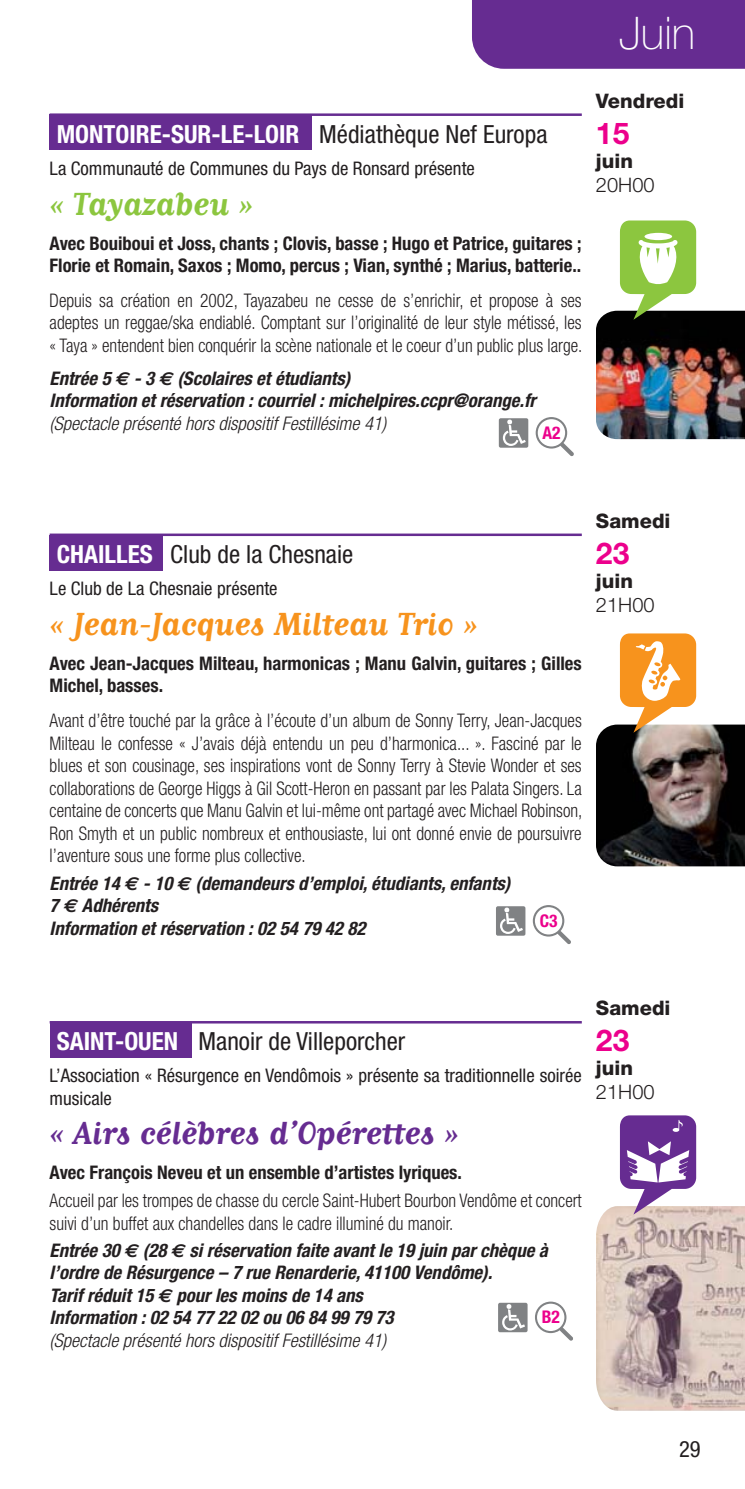
<style>
.page{position:relative;width:745px;height:1489px;background:#fff}
.page>*{position:absolute;margin:0;border:0;box-sizing:border-box;transform-origin:0 0}
.t1{font:100 45px "Helvetica Neue";color:#fff}
.t2{font:700 37.5px "Matrix Script";color:#f7931d}
.t3{font:700 37.5px "Matrix Script";color:#662c91}
.t4{font:700 37.5px "Matrix Script";color:#8cc63f}
.t5{font:700 30px "Helvetica Neue";color:#ec008c}
.t6{font:condensed 25px "Helvetica Neue";color:#231f20}
.t7{font:700 condensed 25px "Helvetica Neue";color:#fff}
.t8{font:condensed 22.5px "Helvetica Neue";color:#231f20}
.t9{font:800 20px "Helvetica Neue";color:#231f20}
.t10{font:300 20px "Helvetica Neue";color:#231f20}
.t11{font:300 condensed 18.75px/22.5px "Helvetica Neue";color:#231f20;text-align:justify;scale:.93 1}
.t12{font:italic 700 condensed 18.75px/22.5px "Helvetica Neue";color:#231f20}
.t13{font:700 condensed 18.75px/22.5px "Helvetica Neue";color:#231f20}
.t14{font:condensed 18.75px/22.5px "Helvetica Neue";color:#231f20}
.t15{font:italic 300 condensed 18.75px "Helvetica Neue";color:#231f20}
.t16{font:700 condensed 17.5px "Helvetica Neue";color:#ec008c}
.s1{font-weight:400;color:#231f20}
.s2{font-family:"Euro Sans";font-stretch:normal}
.s3{font-weight:700;color:#fff}
</style>
<div class="page">
<div style="left:50px;top:115px;width:262px;height:35px;background:#662c91"></div>
<hr style="left:50px;top:113px;width:262px;height:3px;background:#662c91">
<hr style="left:312px;top:113px;width:269px;height:3px;background:#662c91">
<svg style="left:535px;top:417px;width:38px;height:39px"></svg>
<svg style="left:498px;top:418px;width:30px;height:29px"></svg>
<div style="left:50px;top:535px;width:113px;height:35px;background:#662c91"></div>
<hr style="left:50px;top:533px;width:113px;height:3px;background:#662c91">
<hr style="left:163px;top:533px;width:418px;height:3px;background:#662c91">
<svg style="left:532px;top:905px;width:39px;height:39px"></svg>
<svg style="left:496px;top:906px;width:29px;height:29px"></svg>
<div style="left:50px;top:1022px;width:141px;height:35px;background:#662c91"></div>
<hr style="left:50px;top:1020px;width:141px;height:3px;background:#662c91">
<hr style="left:191px;top:1020px;width:390px;height:3px;background:#662c91">
<svg style="left:535px;top:1301px;width:38px;height:39px"></svg>
<svg style="left:498px;top:1302px;width:29px;height:30px"></svg>
<div style="left:472px;top:0;width:272px;height:69px;background:#662c91"></div>
<img style="left:596px;top:220px;width:148px;height:219px">
<svg style="left:596px;top:633px;width:148px;height:233px"></svg>
<svg style="left:596px;top:1115px;width:148px;height:295px"></svg>
<h1 class="t1" style="left:619px;top:17px;width:77px">Juin</h1>
<h3 class="t7" style="left:57px;top:125px;width:492px">MONTOIRE-SUR-LE-LOIR <span class="s1">Médiathèque Nef Europa</span></h3>
<p class="t14" style="left:50px;top:159px;width:426px">La Communauté de Communes du Pays de Ronsard présente</p>
<h2 class="t4" style="left:50px;top:192px;width:204px">« Tayazabeu »</h2>
<p class="t13" style="left:50px;top:233px;width:533px">Avec Bouiboui et Joss, chants ; Clovis, basse ; Hugo et Patrice, guitares ;<br>Florie et Romain, Saxos ; Momo, percus ; Vian, synthé ; Marius, batterie..</p>
<p class="t11" style="left:50px;top:290px;width:574px">Depuis sa création en 2002, Tayazabeu ne cesse de s’enrichir, et propose à ses adeptes un reggae/ska endiablé. Comptant sur l’originalité de leur style métissé, les « Taya » entendent bien conquérir la scène nationale et le coeur d’un public plus large.</p>
<p class="t12" style="left:50px;top:368px;width:487px">Entrée 5 <span class="s2">€</span> - 3 <span class="s2">€</span> (Scolaires et étudiants)<br>Information et réservation : courriel : michelpires.ccpr@orange.fr</p>
<p class="t15" style="left:50px;top:416px;width:338px">(Spectacle présenté hors dispositif Festillésime 41)</p>
<p class="t16" style="left:542px;top:426px;width:20px">A2</p>
<p class="t9" style="left:595px;top:93px;width:90px">Vendredi</p>
<h3 class="t5" style="left:595px;top:122px;width:35px">15</h3>
<p class="t9" style="left:595px;top:153px;width:39px">juin</p>
<p class="t10" style="left:595px;top:177px;width:60px">20H00</p>
<h3 class="t6" style="left:57px;top:545px;width:298px"><span class="s3">CHAILLES</span> Club de la Chesnaie</h3>
<p class="t14" style="left:50px;top:579px;width:229px">Le Club de La Chesnaie présente</p>
<h2 class="t2" style="left:50px;top:612px;width:428px">« Jean-Jacques Milteau Trio »</h2>
<p class="t13" style="left:50px;top:653px;width:533px">Avec Jean-Jacques Milteau, harmonicas ; Manu Galvin, guitares ; Gilles<br>Michel, basses.</p>
<p class="t11" style="left:50px;top:710px;width:574px">Avant d’être touché par la grâce à l’écoute d’un album de Sonny Terry, Jean-Jacques Milteau le confesse « J’avais déjà entendu un peu d’harmonica... ». Fasciné par le blues et son cousinage, ses inspirations vont de Sonny Terry à Stevie Wonder et ses collaborations de George Higgs à Gil Scott-Heron en passant par les Palata Singers. La centaine de concerts que Manu Galvin et lui-même ont partagé avec Michael Robinson, Ron Smyth et un public nombreux et enthousiaste, lui ont donné envie de poursuivre l’aventure sous une forme plus collective.</p>
<p class="t12" style="left:50px;top:873px;width:462px">Entrée 14 <span class="s2">€</span> - 10 <span class="s2">€</span> (demandeurs d’emploi, étudiants, enfants)<br>7 <span class="s2">€</span> Adhérents</p>
<p class="t16" style="left:539px;top:914px;width:19px">C3</p>
<p class="t12" style="left:50px;top:918px;width:317px">Information et réservation : 02 54 79 42 82</p>
<p class="t9" style="left:595px;top:513px;width:76px">Samedi</p>
<h3 class="t5" style="left:595px;top:542px;width:35px">23</h3>
<p class="t9" style="left:595px;top:573px;width:39px">juin</p>
<p class="t10" style="left:595px;top:597px;width:60px">21H00</p>
<h3 class="t6" style="left:57px;top:1032px;width:350px"><span class="s3">SAINT-OUEN</span> Manoir de Villeporcher</h3>
<p class="t14" style="left:50px;top:1065px;width:533px">L’Association « Résurgence en Vendômois » présente sa traditionnelle soirée musicale</p>
<h2 class="t3" style="left:50px;top:1121px;width:409px">« Airs célèbres d’Opérettes »</h2>
<p class="t13" style="left:50px;top:1162px;width:413px">Avec François Neveu et un ensemble d’artistes lyriques.</p>
<p class="t11" style="left:50px;top:1190px;width:573px">Accueil par les trompes de chasse du cercle Saint-Hubert Bourbon Vendôme et concert suivi d’un buffet aux chandelles dans le cadre illuminé du manoir.</p>
<p class="t12" style="left:50px;top:1240px;width:499px">Entrée 30 <span class="s2">€</span> (28 <span class="s2">€</span> si réservation faite avant le 19 juin par chèque à l’ordre de Résurgence – 7 rue Renarderie, 41100 Vendôme).<br>Tarif réduit 15 <span class="s2">€</span> pour les moins de 14 ans<br>Information : 02 54 77 22 02 ou 06 84 99 79 73</p>
<p class="t16" style="left:541px;top:1310px;width:20px">B2</p>
<p class="t15" style="left:50px;top:1333px;width:338px">(Spectacle présenté hors dispositif Festillésime 41)</p>
<p class="t9" style="left:595px;top:1000px;width:76px">Samedi</p>
<h3 class="t5" style="left:595px;top:1029px;width:35px">23</h3>
<p class="t9" style="left:595px;top:1060px;width:39px">juin</p>
<p class="t10" style="left:595px;top:1084px;width:60px">21H00</p>
<p class="t8" style="left:678px;top:1440px;width:23px">29</p>
</div>
